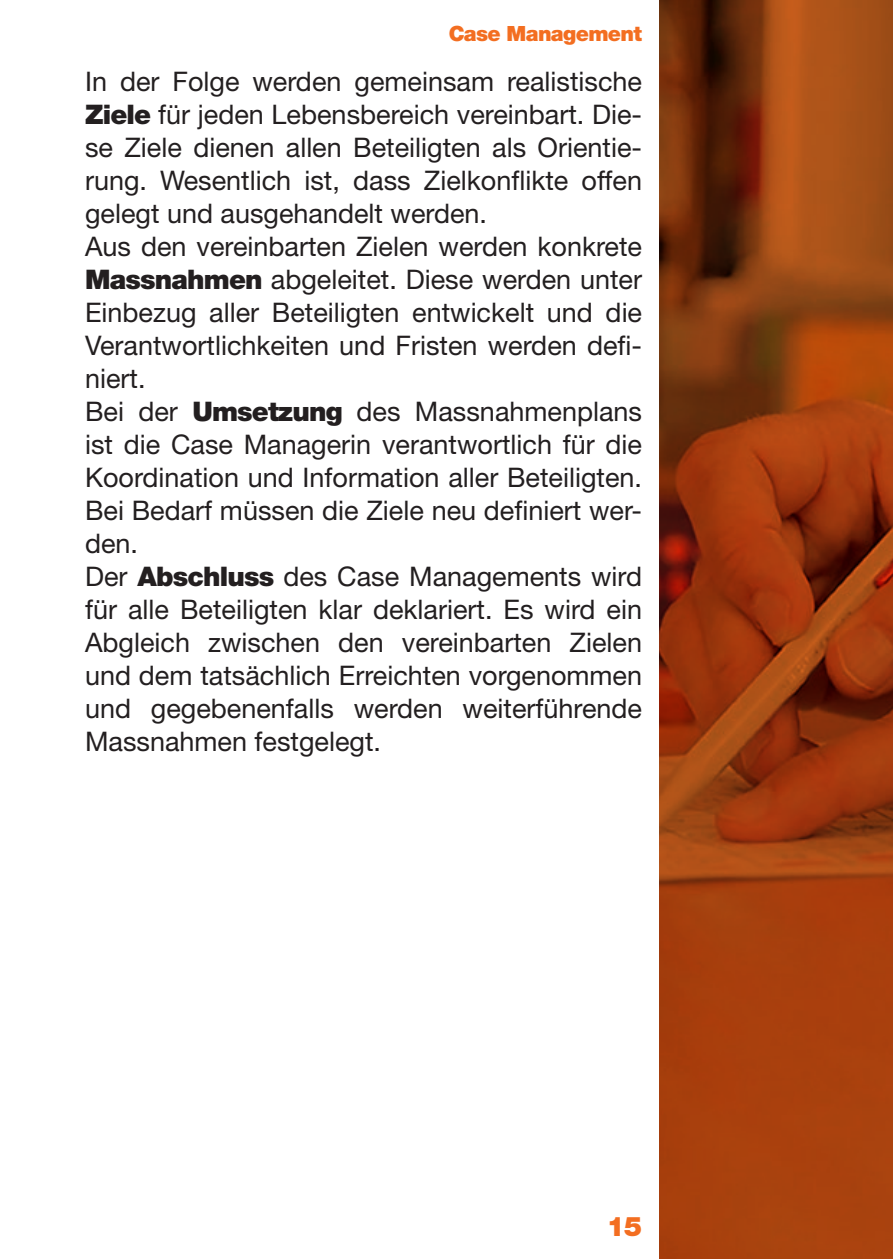
<style>
.page{position:relative;width:893px;height:1259px;background:#fff}
.page>*{position:absolute;margin:0;border:0;box-sizing:border-box;transform-origin:0 0}
.t1{font:27px/33px "Helvetica Neue LT Std";color:#231f20}
.t2{font:900 27px "Helvetica Neue LT Std";color:#f36e21}
.t3{font:900 21px "Helvetica Neue LT Std";letter-spacing:-.03em;color:#f36e21}
.s1{font-weight:900}
</style>
<div class="page">
<svg style="left:659px;top:0;width:234px;height:1259px;background:#973b0e"></svg>
<p class="t3" style="left:449px;top:20px;width:195px">Case Management</p>
<p class="t1" style="left:85px;top:64px;width:559px">In der Folge werden gemeinsam realistische <span class="s1">Ziele</span> für jeden Lebensbereich vereinbart. Die&shy;se Ziele dienen allen Beteiligten als Orientie&shy;rung. Wesentlich ist, dass Zielkonflikte offen gelegt und ausgehandelt werden.<br>Aus den vereinbarten Zielen werden konkrete <span class="s1">Massnahmen</span> abgeleitet. Diese werden unter Einbezug aller Beteiligten entwickelt und die Verantwortlichkeiten und Fristen werden defi&shy;niert.<br>Bei der <span class="s1">Umsetzung</span> des Massnahmenplans ist die Case Managerin verantwortlich für die Koordination und Information aller Beteiligten.<br>Bei Bedarf müssen die Ziele neu definiert wer&shy;den.<br>Der <span class="s1">Abschluss</span> des Case Managements wird für alle Beteiligten klar deklariert. Es wird ein Abgleich zwischen den vereinbarten Zielen und dem tatsächlich Erreichten vorgenommen und gegebenenfalls werden weiterführende Massnahmen festgelegt.</p>
<p class="t2" style="left:607px;top:1210px;width:37px">15</p>
</div>
